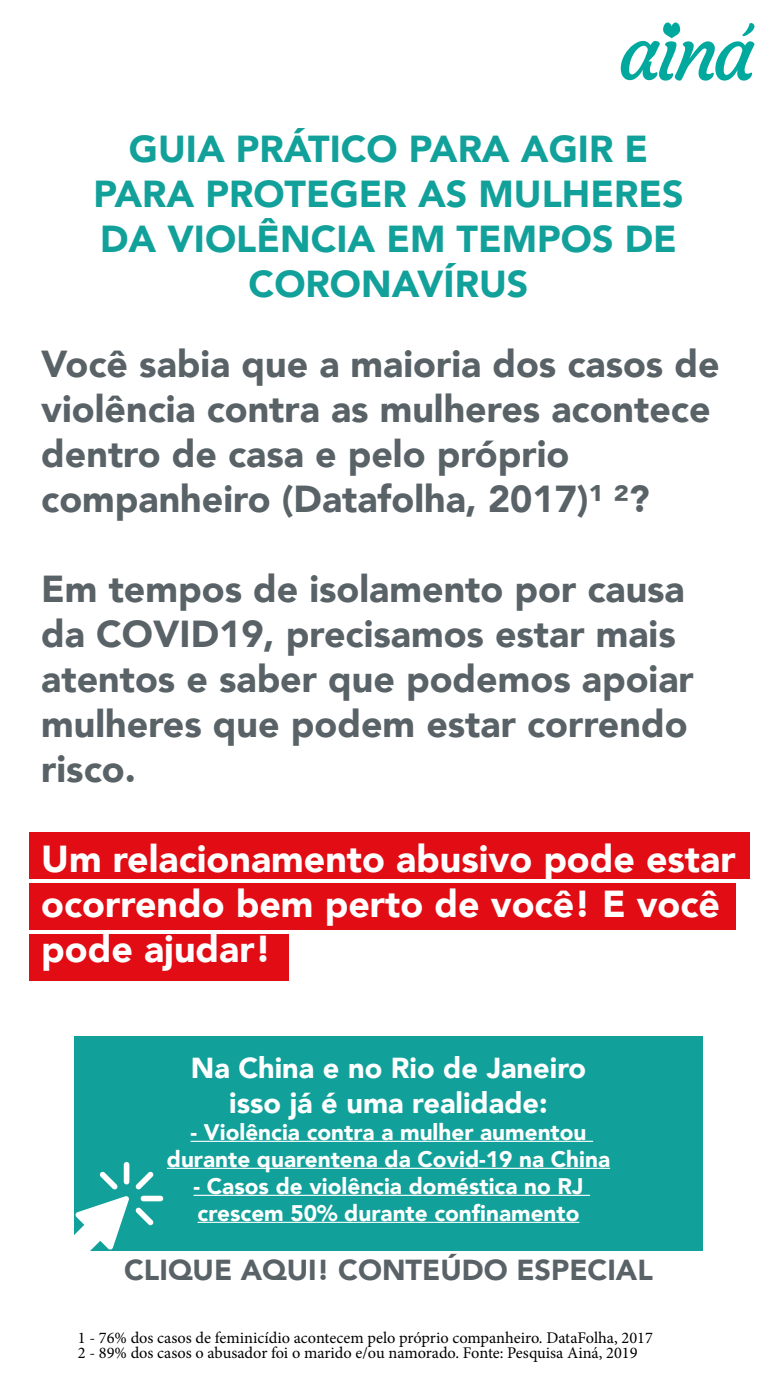
<style>
.page{position:relative;width:777px;height:1380px;background:#fff}
.page>*{position:absolute;margin:0;border:0;box-sizing:border-box;transform-origin:0 0}
.t1{font:900 37.5px/45px "Avenir";color:#596267}
.t2{font:900 37.5px/45px "Avenir";color:#12a19a;text-align:center}
.t3{font:900 37.5px/45px "Avenir";color:#fff}
.t4{font:900 28.88px/34.6px "Avenir";color:#fff;text-align:center}
.t5{font:900 28.88px "Avenir";color:#596267}
.t6{font:900 22.5px/27px "Avenir";color:#fff;text-align:center}
.t7{font:16.31px/15px "Minion Pro";color:#000}
</style>
<div class="page">
<svg style="left:620px;top:23px;width:134px;height:58px"></svg>
<div style="left:29px;top:832px;width:720px;height:46px;background:#e10c14"></div>
<div style="left:29px;top:883px;width:706px;height:46px;background:#e10c14"></div>
<div style="left:29px;top:934px;width:260px;height:47px;background:#e10c14"></div>
<div style="left:74px;top:1036px;width:628px;height:215px;background:#12a19a"></div>
<hr style="left:190px;top:1141px;width:403px;height:1px;background:#fff">
<hr style="left:167px;top:1168px;width:443px;height:1px;background:#fff">
<hr style="left:193px;top:1195px;width:397px;height:1px;background:#fff">
<hr style="left:197px;top:1222px;width:382px;height:1px;background:#fff">
<svg style="left:74px;top:1196px;width:55px;height:55px"></svg>
<div style="left:141px;top:1196px;width:22px;height:5px;background:#fff;border-radius:3px"></div>
<svg style="left:135px;top:1172px;width:18px;height:18px"></svg>
<svg style="left:100px;top:1172px;width:18px;height:18px"></svg>
<svg style="left:135px;top:1207px;width:18px;height:19px"></svg>
<div style="left:124px;top:1162px;width:5px;height:22px;background:#fff;border-radius:3px"></div>
<p class="t2" style="left:93px;top:126px;width:591px">GUIA PRÁTICO PARA AGIR E<br>PARA PROTEGER AS MULHERES<br>DA VIOLÊNCIA EM TEMPOS DE<br>CORONAVÍRUS</p>
<p class="t1" style="left:41px;top:340px;width:679px">Você sabia que a maioria dos casos de violência contra as mulheres acontece dentro de casa e pelo próprio companheiro (Datafolha, 2017)¹ ²?</p>
<p class="t1" style="left:41px;top:565px;width:653px">Em tempos de isolamento por causa da COVID19, precisamos estar mais atentos e saber que podemos apoiar mulheres que podem estar correndo risco.</p>
<p class="t3" style="left:41px;top:835px;width:695px">Um relacionamento abusivo pode estar ocorrendo bem perto de você! E você pode ajudar!</p>
<p class="t4" style="left:191px;top:1050px;width:397px">Na China e no Rio de Janeiro isso já é uma realidade:</p>
<p class="t6" style="left:167px;top:1118px;width:444px">- Violência contra a mulher aumentou durante quarentena da Covid-19 na China</p>
<p class="t6" style="left:193px;top:1172px;width:391px;text-align:left">- Casos de violência doméstica no RJ crescem 50% durante confinamento</p>
<p class="t5" style="left:124px;top:1245px;width:530px">CLIQUE AQUI! CONTEÚDO ESPECIAL</p>
<p class="t7" style="left:78px;top:1330px;width:576px">1 - 76% dos casos de feminicídio acontecem pelo próprio companheiro. DataFolha, 2017<br>2 - 89% dos casos o abusador foi o marido e/ou namorado. Fonte: Pesquisa Ainá, 2019</p>
</div>
